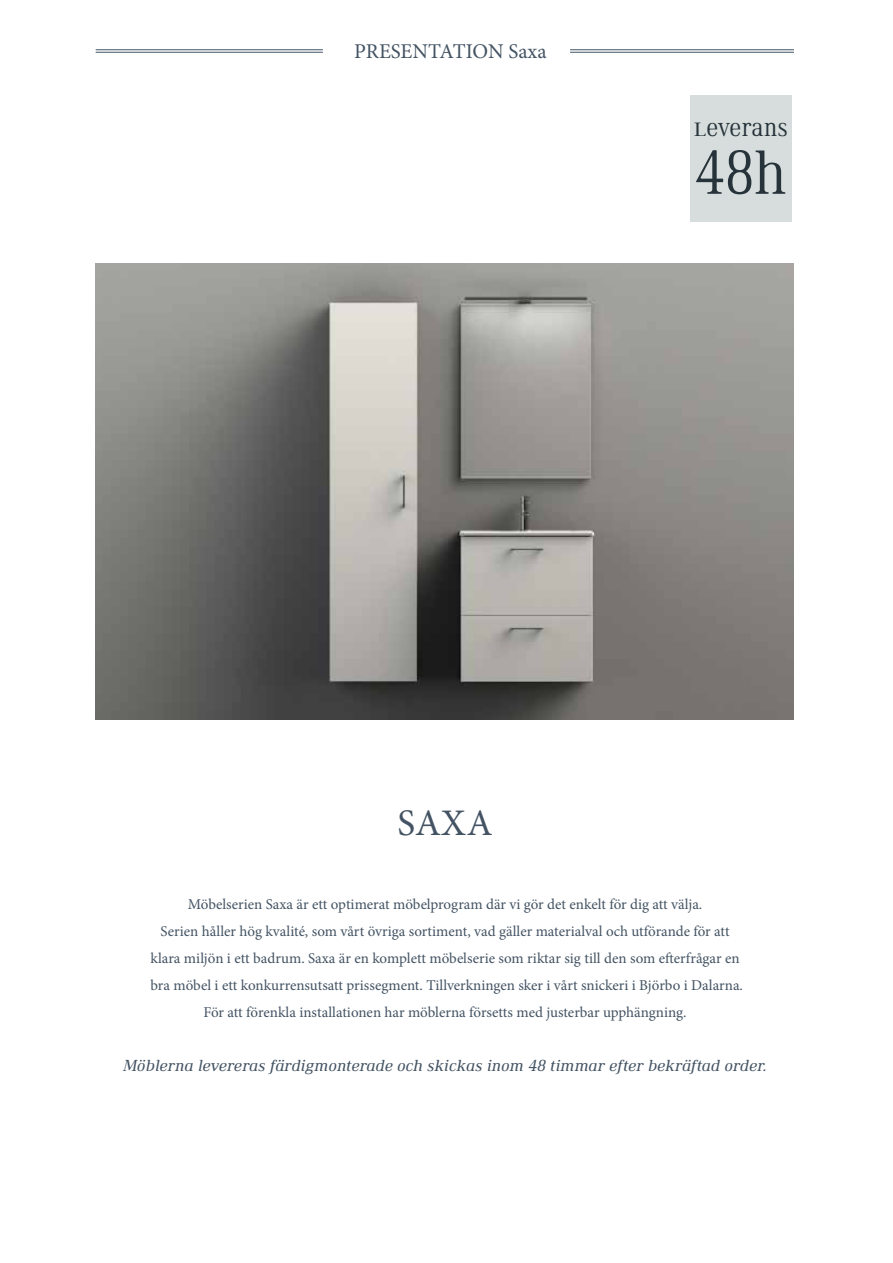
<style>
.page{position:relative;width:893px;height:1263px;background:#fff}
.page>*{position:absolute;margin:0;border:0;box-sizing:border-box;transform-origin:0 0}
.t1{font:300 condensed 64.35px "Ethos";color:#27333a}
.t2{font:37.5px "Minion Pro";color:#435363}
.t3{font:300 condensed 27.3px "Ethos";color:#27333a}
.t4{font:21px "Minion Pro";color:#435363}
.t5{font:italic 16.5px "Ethos";color:#435363}
.t6{font:15px/27px "Minion Pro";color:#435363;text-align:center}
.s1{font-size:19.95px}
</style>
<div class="page">
<img style="left:96px;top:264px;width:698px;height:455px">
<hr style="left:96px;top:49px;width:227px;height:1px;background:#415364">
<hr style="left:96px;top:52px;width:227px;height:1px;background:#415364">
<hr style="left:570px;top:49px;width:224px;height:1px;background:#415364">
<hr style="left:570px;top:52px;width:224px;height:1px;background:#415364">
<div style="left:690px;top:96px;width:101px;height:126px;background:#d6dddc"></div>
<h3 class="t4" style="left:354px;top:38px;width:194px">PRESENTATION Saxa</h3>
<h3 class="t3" style="left:693px;top:111px;width:96px"><span class="s1">L</span>everans</h3>
<h1 class="t1" style="left:695px;top:135px;width:94px">48h</h1>
<h2 class="t2" style="left:398px;top:798px;width:97px">SAXA</h2>
<p class="t6" style="left:150px;top:891px;width:594px">Möbelserien Saxa är ett optimerat möbelprogram där vi gör det enkelt för dig att välja.<br>Serien håller hög kvalité, som vårt övriga sortiment, vad gäller materialval och utförande för att klara miljön i ett badrum. Saxa är en komplett möbelserie som riktar sig till den som efterfrågar en bra möbel i ett konkurrensutsatt prissegment. Tillverkningen sker i vårt snickeri i Björbo i Dalarna.<br>För att förenkla installationen har möblerna försetts med justerbar upphängning.</p>
<p class="t5" style="left:123px;top:1056px;width:645px">Möblerna levereras färdigmonterade och skickas inom 48 timmar efter bekräftad order.</p>
</div>
